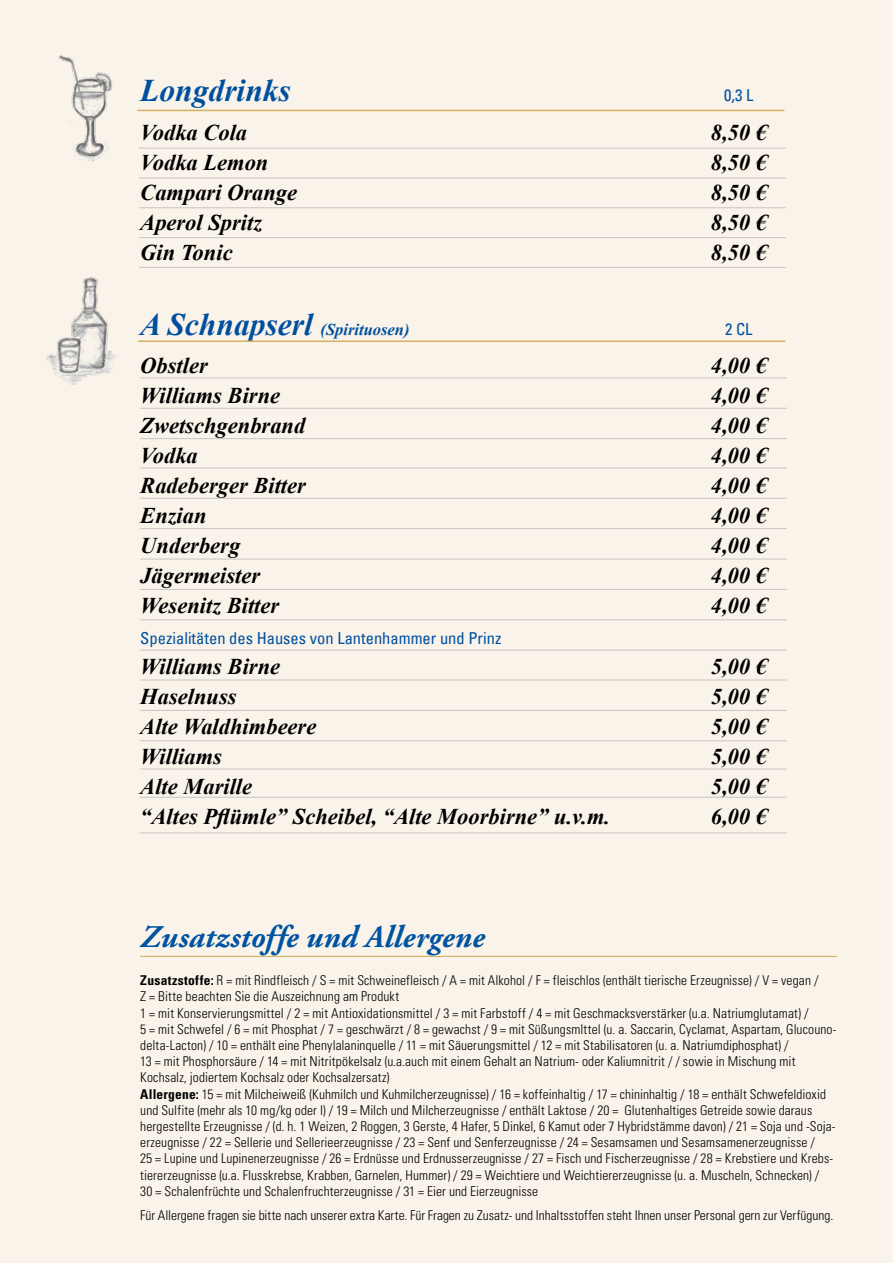
<style>
.page{position:relative;width:893px;height:1263px;background:#f9f3e9}
.page>*{position:absolute;margin:0;border:0;box-sizing:border-box;transform-origin:0 0}
.t1{font:italic 700 31.5px "Adobe Garamond Pro";letter-spacing:.01em;color:#0053a1}
.t2{font:italic 700 31.5px "Times New Roman";color:#004f9f}
.t3{font:italic 700 22.5px "Times New Roman";color:#000}
.t4{font:condensed 16.5px "Univers";color:#004f9f}
.t5{font:italic 700 16.5px "Times New Roman";color:#004f9f}
.t6{font:300 condensed 13.5px/16.2px "Univers";letter-spacing:.01em;color:#000}
.s1{font-size:31.5px}
.s2{font-weight:700}
</style>
<div class="page">
<hr style="left:140px;top:956px;width:697px;height:1px;background:#d5b060">
<hr style="left:137px;top:110px;width:647px;height:1px;background:#d6b160">
<hr style="left:139px;top:148px;width:647px;height:1px;background:#c6c6c6">
<hr style="left:139px;top:178px;width:647px;height:1px;background:#c6c6c6">
<hr style="left:139px;top:207px;width:647px;height:1px;background:#c6c6c6">
<hr style="left:139px;top:237px;width:647px;height:1px;background:#c6c6c6">
<hr style="left:139px;top:267px;width:647px;height:1px;background:#c6c6c6">
<hr style="left:138px;top:340px;width:647px;height:2px;background:#d6b160">
<hr style="left:140px;top:377px;width:647px;height:1px;background:#c6c6c6">
<hr style="left:140px;top:408px;width:647px;height:1px;background:#c6c6c6">
<hr style="left:140px;top:438px;width:647px;height:1px;background:#c6c6c6">
<hr style="left:140px;top:467px;width:647px;height:1px;background:#c6c6c6">
<hr style="left:140px;top:498px;width:647px;height:1px;background:#c6c6c6">
<hr style="left:140px;top:528px;width:647px;height:1px;background:#c6c6c6">
<hr style="left:140px;top:559px;width:647px;height:1px;background:#c6c6c6">
<hr style="left:140px;top:589px;width:647px;height:1px;background:#c6c6c6">
<hr style="left:140px;top:619px;width:647px;height:1px;background:#c6c6c6">
<hr style="left:140px;top:650px;width:647px;height:1px;background:#c6c6c6">
<hr style="left:140px;top:680px;width:647px;height:1px;background:#c6c6c6">
<hr style="left:140px;top:710px;width:647px;height:1px;background:#c6c6c6">
<hr style="left:140px;top:740px;width:647px;height:1px;background:#c6c6c6">
<hr style="left:140px;top:769px;width:647px;height:1px;background:#c6c6c6">
<hr style="left:140px;top:797px;width:647px;height:1px;background:#c6c6c6">
<hr style="left:140px;top:832px;width:647px;height:1px;background:#c6c6c6">
<img style="left:58px;top:55px;width:55px;height:106px">
<img style="left:46px;top:277px;width:70px;height:108px">
<h1 class="t2" style="left:140px;top:69px;width:152px">Longdrinks</h1>
<p class="t4" style="left:724px;top:88px;width:31px">0,3 L</p>
<h2 class="t3" style="left:140px;top:117px;width:108px">Vodka Cola</h2>
<h2 class="t3" style="left:711px;top:117px;width:58px">8,50 €</h2>
<h2 class="t3" style="left:140px;top:147px;width:130px">Vodka Lemon</h2>
<h2 class="t3" style="left:711px;top:147px;width:58px">8,50 €</h2>
<h2 class="t3" style="left:140px;top:177px;width:158px">Campari Orange</h2>
<h2 class="t3" style="left:711px;top:177px;width:58px">8,50 €</h2>
<h2 class="t3" style="left:140px;top:207px;width:123px">Aperol Spritz</h2>
<h2 class="t3" style="left:711px;top:207px;width:58px">8,50 €</h2>
<h2 class="t3" style="left:140px;top:237px;width:94px">Gin Tonic</h2>
<h2 class="t3" style="left:711px;top:237px;width:58px">8,50 €</h2>
<p class="t5" style="left:140px;top:318px;width:271px"><span class="s1">A Schnapserl</span> (Spirituosen)</p>
<p class="t4" style="left:725px;top:322px;width:29px">2 CL</p>
<h2 class="t3" style="left:140px;top:349px;width:69px">Obstler</h2>
<h2 class="t3" style="left:711px;top:349px;width:58px">4,00 €</h2>
<h2 class="t3" style="left:140px;top:379px;width:141px">Williams Birne</h2>
<h2 class="t3" style="left:711px;top:379px;width:58px">4,00 €</h2>
<h2 class="t3" style="left:140px;top:409px;width:167px">Zwetschgenbrand</h2>
<h2 class="t3" style="left:711px;top:409px;width:58px">4,00 €</h2>
<h2 class="t3" style="left:140px;top:439px;width:59px">Vodka</h2>
<h2 class="t3" style="left:711px;top:439px;width:58px">4,00 €</h2>
<h2 class="t3" style="left:140px;top:469px;width:167px">Radeberger Bitter</h2>
<h2 class="t3" style="left:711px;top:469px;width:58px">4,00 €</h2>
<h2 class="t3" style="left:140px;top:499px;width:68px">Enzian</h2>
<h2 class="t3" style="left:711px;top:499px;width:58px">4,00 €</h2>
<h2 class="t3" style="left:140px;top:529px;width:101px">Underberg</h2>
<h2 class="t3" style="left:711px;top:529px;width:58px">4,00 €</h2>
<h2 class="t3" style="left:140px;top:559px;width:121px">Jägermeister</h2>
<h2 class="t3" style="left:711px;top:559px;width:58px">4,00 €</h2>
<h2 class="t3" style="left:140px;top:589px;width:140px">Wesenitz Bitter</h2>
<h2 class="t3" style="left:711px;top:589px;width:58px">4,00 €</h2>
<p class="t4" style="left:140px;top:631px;width:363px">Spezialitäten des Hauses von Lantenhammer und Prinz</p>
<h2 class="t3" style="left:140px;top:651px;width:141px">Williams Birne</h2>
<h2 class="t3" style="left:711px;top:651px;width:58px">5,00 €</h2>
<h2 class="t3" style="left:140px;top:681px;width:98px">Haselnuss</h2>
<h2 class="t3" style="left:711px;top:681px;width:58px">5,00 €</h2>
<h2 class="t3" style="left:140px;top:711px;width:178px">Alte Waldhimbeere</h2>
<h2 class="t3" style="left:711px;top:711px;width:58px">5,00 €</h2>
<h2 class="t3" style="left:140px;top:741px;width:83px">Williams</h2>
<h2 class="t3" style="left:711px;top:741px;width:58px">5,00 €</h2>
<h2 class="t3" style="left:140px;top:771px;width:113px">Alte Marille</h2>
<h2 class="t3" style="left:711px;top:771px;width:58px">5,00 €</h2>
<h2 class="t3" style="left:140px;top:801px;width:471px">“Altes Pflümle” Scheibel, “Alte Moorbirne” u.v.m.</h2>
<h2 class="t3" style="left:711px;top:801px;width:58px">6,00 €</h2>
<h1 class="t1" style="left:140px;top:919px;width:346px">Zusatzstoffe und Allergene</h1>
<p class="t6" style="left:140px;top:972px;width:698px"><span class="s2">Zusatzstoffe:</span> R = mit Rindfleisch / S = mit Schweinefleisch / A = mit Alkohol / F = fleischlos (enthält tierische Erzeugnisse) / V = vegan /<br>Z = Bitte beachten Sie die Auszeichnung am Produkt<br>1 = mit Konservierungsmittel / 2 = mit Antioxidationsmittel / 3 = mit Farbstoff / 4 = mit Geschmacksverstärker (u.a. Natriumglutamat) /<br>5 = mit Schwefel / 6 = mit Phosphat / 7 = geschwärzt / 8 = gewachst / 9 = mit Süßungsmlttel (u. a. Saccarin, Cyclamat, Aspartam, Glucouno&shy;delta-Lacton) / 10 = enthält eine Phenylalaninquelle / 11 = mit Säuerungsmittel / 12 = mit Stabilisatoren (u. a. Natriumdiphosphat) /<br>13 = mit Phosphorsäure / 14 = mit Nitritpökelsalz (u.a.auch mit einem Gehalt an Natrium- oder Kaliumnitrit / / sowie in Mischung mit Kochsalz, jodiertem Kochsalz oder Kochsalzersatz)<br><span class="s2">Allergene:</span> 15 = mit Milcheiweiß (Kuhmilch und Kuhmilcherzeugnisse) / 16 = koffeinhaltig / 17 = chininhaltig / 18 = enthält Schwefeldioxid und Sulfite (mehr als 10 mg/kg oder l) / 19 = Milch und Milcherzeugnisse / enthält Laktose / 20 = Glutenhaltiges Getreide sowie daraus hergestellte Erzeugnisse / (d. h. 1 Weizen, 2 Roggen, 3 Gerste, 4 Hafer, 5 Dinkel, 6 Kamut oder 7 Hybridstämme davon) / 21 = Soja und -Soja&shy;erzeugnisse / 22 = Sellerie und Sellerieerzeugnisse / 23 = Senf und Senferzeugnisse / 24 = Sesamsamen und Sesamsamenerzeugnisse /<br>25 = Lupine und Lupinenerzeugnisse / 26 = Erdnüsse und Erdnusserzeugnisse / 27 = Fisch und Fischerzeugnisse / 28 = Krebstiere und Krebs&shy;tiererzeugnisse (u.a. Flusskrebse, Krabben, Garnelen, Hummer) / 29 = Weichtiere und Weichtiererzeugnisse (u. a. Muscheln, Schnecken) /<br>30 = Schalenfrüchte und Schalenfruchterzeugnisse / 31 = Eier und Eierzeugnisse</p>
<p class="t6" style="left:140px;top:1207px;width:694px">Für Allergene fragen sie bitte nach unserer extra Karte. Für Fragen zu Zusatz- und Inhaltsstoffen steht Ihnen unser Personal gern zur Verfügung.</p>
</div>
